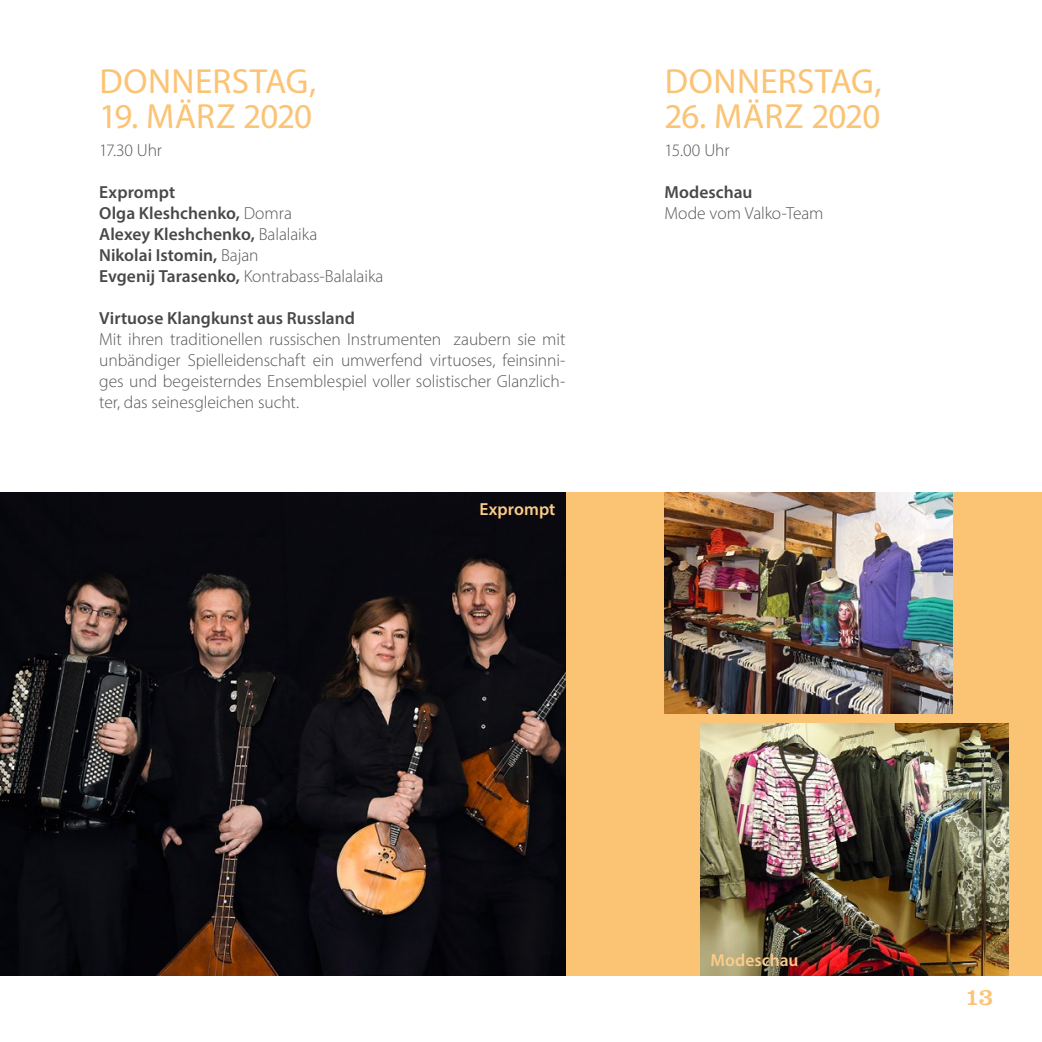
<style>
.page{position:relative;width:1042px;height:1042px;background:#fff}
.page>*{position:absolute;margin:0;border:0;box-sizing:border-box;transform-origin:0 0}
.t1{font:35px "Myriad Pro";letter-spacing:.01em;color:#fbc374}
.t2{font:35px "Myriad Pro";letter-spacing:-.02em;color:#fbc374}
.t3{font:24.5px "Clarendon";color:#fbc374}
.t4{font:300 17.5px/21px "Myriad Pro";letter-spacing:-.005em;color:#555756;text-align:justify}
.t5{font:600 17.5px/21px "Myriad Pro";color:#474847}
.t6{font:600 17.5px "Myriad Pro";letter-spacing:.005em;color:#fccc89}
.s1{font-weight:300;color:#555756}
</style>
<div class="page">
<div style="left:0;top:492px;width:1042px;height:483px;background:#fbc374"></div>
<img style="left:0;top:492px;width:565px;height:483px">
<img style="left:664px;top:492px;width:288px;height:221px">
<img style="left:700px;top:724px;width:309px;height:251px">
<h1 class="t1" style="left:100px;top:60px;width:218px">DONNERSTAG,</h1>
<h1 class="t2" style="left:99px;top:95px;width:214px">19. MÄRZ 2020</h1>
<p class="t4" style="left:99px;top:140px;width:64px">17.30 Uhr</p>
<p class="t5" style="left:99px;top:181px;width:286px">Exprompt<br>Olga Kleshchenko, <span class="s1">Domra<br></span>Alexey Kleshchenko, <span class="s1">Balalaika<br></span>Nikolai Istomin, <span class="s1">Bajan<br></span>Evgenij Tarasenko, <span class="s1">Kontrabass-Balalaika</span></p>
<p class="t5" style="left:99px;top:307px;width:257px">Virtuose Klangkunst aus Russland</p>
<p class="t4" style="left:99px;top:329px;width:468px">Mit ihren traditionellen russischen Instrumenten zaubern sie mit unbändiger Spielleidenschaft ein umwerfend virtuoses, feinsinni&shy;ges und begeisterndes Ensemblespiel voller solistischer Glanzlich&shy;ter, das seinesgleichen sucht.</p>
<p class="t6" style="left:479px;top:498px;width:77px">Exprompt</p>
<h1 class="t1" style="left:665px;top:60px;width:218px">DONNERSTAG,</h1>
<h1 class="t2" style="left:664px;top:95px;width:217px">26. MÄRZ 2020</h1>
<p class="t4" style="left:664px;top:140px;width:66px">15.00 Uhr</p>
<p class="t5" style="left:664px;top:181px;width:89px">Modeschau</p>
<p class="t4" style="left:664px;top:203px;width:160px">Mode vom Valko-Team</p>
<p class="t6" style="left:710px;top:948px;width:89px">Modeschau</p>
<h2 class="t3" style="left:965px;top:983px;width:30px">13</h2>
</div>
